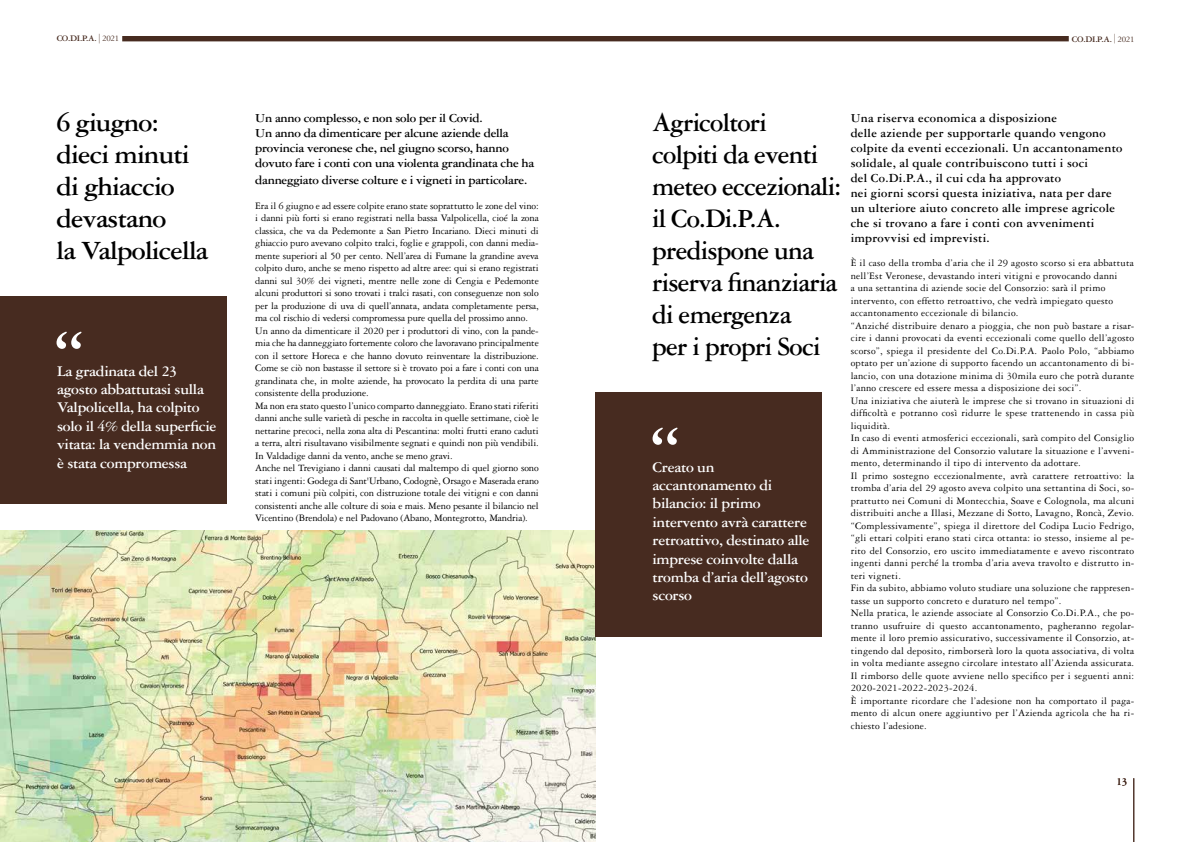
<style>
.page{position:relative;width:1191px;height:842px;background:#fff}
.page>*{position:absolute;margin:0;border:0;box-sizing:border-box;transform-origin:0 0}
.t1{font:700 79.4px "Garamond 3 LT Std";color:#fff}
.t2{font:700 28px/32px "Garamond 3 LT Std";letter-spacing:-.03em;color:#000;scale:.95 1}
.t3{font:700 28px/32px "Garamond 3 LT Std";letter-spacing:-.03em;color:#000}
.t4{font:700 15.8px/18.4px "Garamond 3 LT Std";letter-spacing:-.02em;color:#fff}
.t5{font:700 13px/15px "Garamond 3 LT Std";letter-spacing:.02em;color:#000}
.t6{font:700 13px/15px "Garamond 3 LT Std";letter-spacing:-.02em;color:#000}
.t7{font:700 11px "Garamond 3 LT Std";color:#472b20}
.t8{font:10.5px/12.5px "Garamond 3 LT Std";letter-spacing:.02em;color:#000}
.t9{font:10.5px/12.5px "Garamond 3 LT Std";letter-spacing:-.01em;color:#000}
.t10{font:700 9px "Garamond 3 LT Std";letter-spacing:-.03em;color:#472b20}
.s1{font-weight:400;font-size:9.6px}
.s2{font-weight:400}
</style>
<div class="page">
<div style="left:122px;top:36px;width:946px;height:5px;background:#472b20"></div>
<div style="left:0;top:296px;width:227px;height:208px;background:#472b20"></div>
<img style="left:0;top:530px;width:595px;height:312px">
<hr style="left:1133px;top:778px;width:1px;height:64px;background:#472b20">
<div style="left:595px;top:392px;width:227px;height:245px;background:#472b20"></div>
<p class="t10" style="left:57px;top:34px;width:64px">CO.DI.P.A. <span class="s1">|</span> <span class="s2">2021</span></p>
<p class="t10" style="left:1072px;top:34px;width:64px">CO.DI.P.A. <span class="s1">|</span> <span class="s2">2021</span></p>
<h2 class="t3" style="left:57px;top:107px;width:153px">6 giugno: dieci minuti di ghiaccio devastano<br>la Valpolicella</h2>
<h1 class="t1" style="left:50px;top:313px;width:37px">“</h1>
<h3 class="t4" style="left:57px;top:362px;width:161px">La gradinata del 23 agosto abbattutasi sulla<br>Valpolicella, ha colpito solo il 4% della superficie vitata: la vendemmia non è stata compromessa</h3>
<p class="t6" style="left:255px;top:110px;width:281px">Un anno complesso, e non solo per il Covid.<br>Un anno da dimenticare per alcune aziende della provincia veronese che, nel giugno scorso, hanno dovuto fare i conti con una violenta grandinata che ha</p>
<p class="t6" style="left:255px;top:173px;width:273px">danneggiato diverse colture e i vigneti in particolare.</p>
<p class="t9" style="left:255px;top:199px;width:285px">Era il 6 giugno e ad essere colpite erano state soprattutto le zone del vino: i danni più forti si erano registrati nella bassa Valpolicella, cioé la zona classica, che va da Pedemonte a San Pietro Incariano. Dieci minuti di ghiaccio puro avevano colpito tralci, foglie e grappoli, con danni media&shy;mente superiori al 50 per cento. Nell’area di Fumane la grandine aveva colpito duro, anche se meno rispetto ad altre aree: qui si erano registrati danni sul 30% dei vigneti, mentre nelle zone di Cengia e Pedemonte alcuni produttori si sono trovati i tralci rasati, con conseguenze non solo per la produzione di uva di quell’annata, andata completamente persa, ma col rischio di vedersi compromessa pure quella del prossimo anno.<br>Un anno da dimenticare il 2020 per i produttori di vino, con la pande&shy;mia che ha danneggiato fortemente coloro che lavoravano principalmente con il settore Horeca e che hanno dovuto reinventare la distribuzione.<br>Come se ciò non bastasse il settore si è trovato poi a fare i conti con una grandinata che, in molte aziende, ha provocato la perdita di una parte consistente della produzione.<br>Ma non era stato questo l’unico comparto danneggiato. Erano stati riferiti danni anche sulle varietà di pesche in raccolta in quelle settimane, cioè le nettarine precoci, nella zona alta di Pescantina: molti frutti erano caduti a terra, altri risultavano visibilmente segnati e quindi non più vendibili.<br>In Valdadige danni da vento, anche se meno gravi.<br>Anche nel Trevigiano i danni causati dal maltempo di quel giorno sono stati ingenti: Godega di Sant'Urbano, Codognè, Orsago e Maserada erano stati i comuni più colpiti, con distruzione totale dei vitigni e con danni consistenti anche alle colture di soia e mais. Meno pesante il bilancio nel Vicentino (Brendola) e nel Padovano (Abano, Montegrotto, Mandria).</p>
<h2 class="t2" style="left:652px;top:107px;width:200px">Agricoltori<br>colpiti da eventi meteo eccezionali: il Co.Di.P.A. predispone una riserva finanziaria di emergenza<br>per i propri Soci</h2>
<h1 class="t1" style="left:646px;top:409px;width:37px">“</h1>
<h3 class="t4" style="left:652px;top:458px;width:158px">Creato un accantonamento di bilancio: il primo intervento avrà carattere retroattivo, destinato alle imprese coinvolte dalla tromba d’aria dell’agosto scorso</h3>
<p class="t5" style="left:850px;top:110px;width:273px">Una riserva economica a disposizione<br>delle aziende per supportarle quando vengono colpite da eventi eccezionali. Un accantonamento solidale, al quale contribuiscono tutti i soci<br>del Co.Di.P.A., il cui cda ha approvato<br>nei giorni scorsi questa iniziativa, nata per dare un ulteriore aiuto concreto alle imprese agricole che si trovano a fare i conti con avvenimenti improvvisi ed imprevisti.</p>
<p class="t8" style="left:850px;top:257px;width:285px">È il caso della tromba d’aria che il 29 agosto scorso si era abbattuta nell’Est Veronese, devastando interi vitigni e provocando danni<br>a una settantina di aziende socie del Consorzio: sarà il primo intervento, con effetto retroattivo, che vedrà impiegato questo accantonamento eccezionale di bilancio.<br>“Anziché distribuire denaro a pioggia, che non può bastare a risar&shy;cire i danni provocati da eventi eccezionali come quello dell’agosto scorso”, spiega il presidente del Co.Di.P.A. Paolo Polo, “abbiamo optato per un’azione di supporto facendo un accantonamento di bi&shy;lancio, con una dotazione minima di 30mila euro che potrà durante l’anno crescere ed essere messa a disposizione dei soci”.<br>Una iniziativa che aiuterà le imprese che si trovano in situazioni di difficoltà e potranno così ridurre le spese trattenendo in cassa più liquidità.<br>In caso di eventi atmosferici eccezionali, sarà compito del Consiglio di Amministrazione del Consorzio valutare la situazione e l’avveni&shy;mento, determinando il tipo di intervento da adottare.<br>Il primo sostegno eccezionalmente, avrà carattere retroattivo: la tromba d’aria del 29 agosto aveva colpito una settantina di Soci, so&shy;prattutto nei Comuni di Montecchia, Soave e Colognola, ma alcuni distribuiti anche a Illasi, Mezzane di Sotto, Lavagno, Roncà, Zevio. “Complessivamente”, spiega il direttore del Codipa Lucio Fedrigo, “gli ettari colpiti erano stati circa ottanta: io stesso, insieme al pe&shy;rito del Consorzio, ero uscito immediatamente e avevo riscontrato ingenti danni perché la tromba d’aria aveva travolto e distrutto in&shy;teri vigneti.<br>Fin da subito, abbiamo voluto studiare una soluzione che rappresen&shy;tasse un supporto concreto e duraturo nel tempo”.<br>Nella pratica, le aziende associate al Consorzio Co.Di.P.A., che po&shy;tranno usufruire di questo accantonamento, pagheranno regolar&shy;mente il loro premio assicurativo, successivamente il Consorzio, at&shy;tingendo dal deposito, rimborserà loro la quota associativa, di volta in volta mediante assegno circolare intestato all’Azienda assicurata.<br>Il rimborso delle quote avviene nello specifico per i seguenti anni:<br>2020-2021-2022-2023-2024.<br>È importante ricordare che l’adesione non ha comportato il paga&shy;mento di alcun onere aggiuntivo per l’Azienda agricola che ha ri&shy;chiesto l’adesione.</p>
<p class="t7" style="left:1116px;top:776px;width:12px">13</p>
</div>
